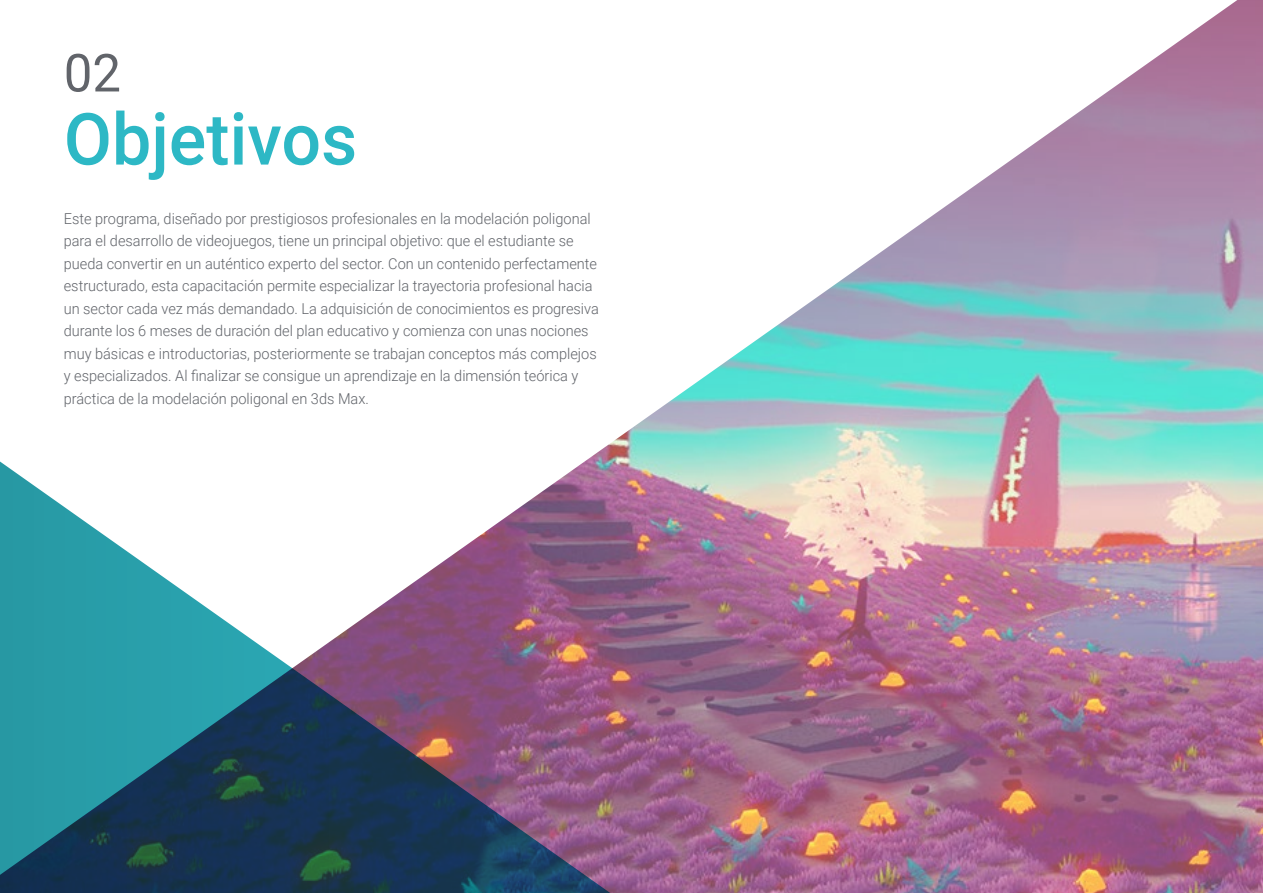
<style>
.page{position:relative;width:1263px;height:893px;background:#fff}
.page>*{position:absolute;margin:0;border:0;box-sizing:border-box;transform-origin:0 0}
.t1{font:500 72px "Roboto";color:#2db8c5}
.t2{font:52.5px "Roboto";color:#61646a}
.t3{font:300 15px/22.5px "Roboto";color:#61646a}
</style>
<div class="page">
<img style="left:607px;top:0;width:656px;height:893px">
<svg style="left:0;top:446px;width:640px;height:447px"></svg>
<h2 class="t2" style="left:64px;top:36px;width:59px">02</h2>
<h1 class="t1" style="left:64px;top:89px;width:295px">Objetivos</h1>
<p class="t3" style="left:64px;top:207px;width:537px">Este programa, diseñado por prestigiosos profesionales en la modelación poligonal para el desarrollo de videojuegos, tiene un principal objetivo: que el estudiante se pueda convertir en un auténtico experto del sector. Con un contenido perfectamente estructurado, esta capacitación permite especializar la trayectoria profesional hacia un sector cada vez más demandado. La adquisición de conocimientos es progresiva durante los 6 meses de duración del plan educativo y comienza con unas nociones muy básicas e introductorias, posteriormente se trabajan conceptos más complejos y especializados. Al finalizar se consigue un aprendizaje en la dimensión teórica y práctica de la modelación poligonal en 3ds Max.</p>
</div>
